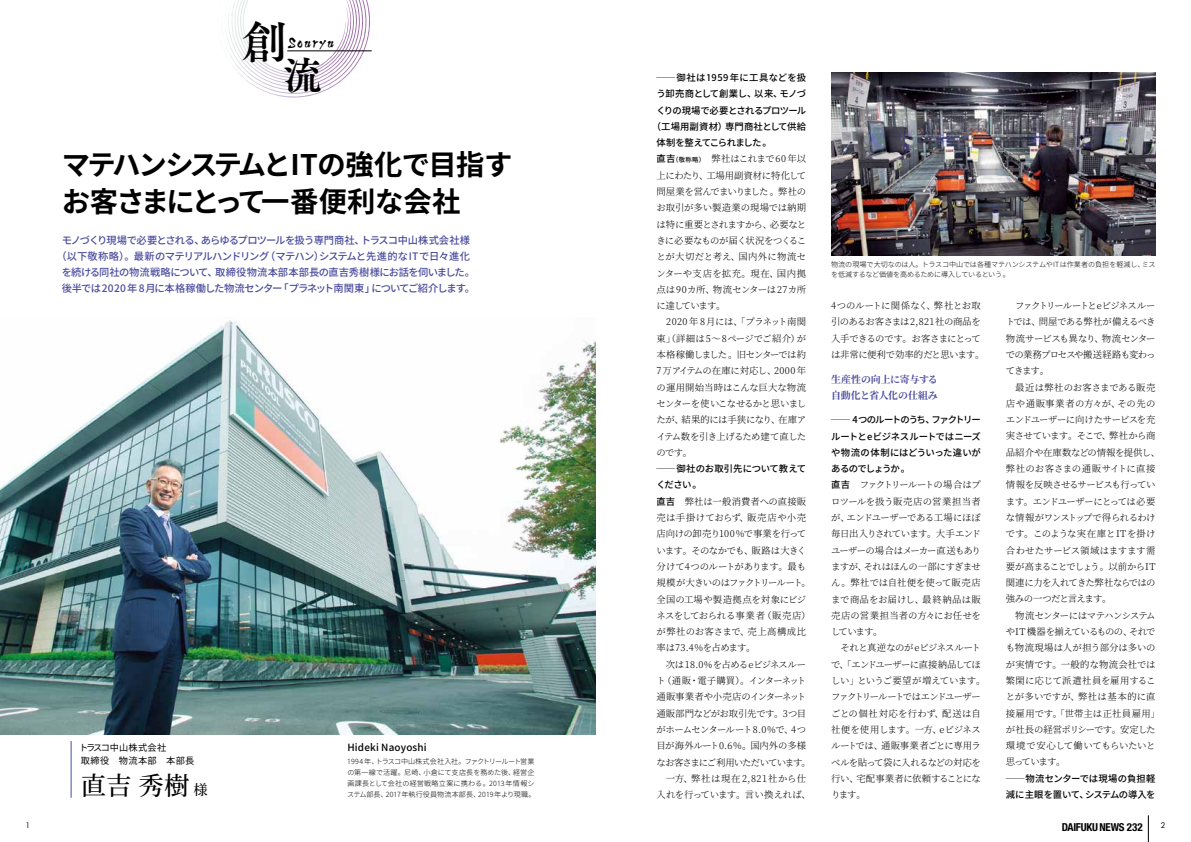
<style>
.page{position:relative;width:1191px;height:842px;background:#fff}
.page>*{position:absolute;margin:0;border:0;box-sizing:border-box;transform-origin:0 0}
.t1{font:45.7px "Tsuku A Old Min Pr 6 N B";color:#000}
.t2{font:39.6px "Tsuku A Old Min Pr 6 N B";color:#000}
.t3{font:700 28.3px/36.9px "DAIFUKU Sans JP";letter-spacing:-.055em;color:#000}
.t4{font:500 25.5px "Source Han Serif";color:#000}
.t5{font:13.7px "Ninja Std R";letter-spacing:.1em;color:#000}
.t6{font:700 condensed 11px "Helvetica Neue LT Std";letter-spacing:-.025em;color:#000}
.t7{font:500 10.3px/15.9px "DAIFUKU Sans JP";letter-spacing:-.05em;color:#4a4b9d;text-align:center}
.t8{font:700 9.9px/16.3px "Source Han Serif";letter-spacing:-.02em;color:#4a4b9d}
.t9{font:500 9.9px "DAIFUKU Sans JP";letter-spacing:.02em;color:#000}
.t10{font:300 9.4px/16.3px "Source Han Serif";letter-spacing:-.03em;color:#000}
.t11{font:500 9.4px/16.3px "DAIFUKU Sans JP";letter-spacing:-.02em;color:#000;scale:2 1}
.t12{font:500 9.4px "DAIFUKU Sans JP";letter-spacing:-.06em;color:#000}
.t13{font:500 9.4px "DAIFUKU Sans JP";letter-spacing:-.02em;color:#000}
.t14{font:500 9.4px "DAIFUKU Sans JP";letter-spacing:.015em;color:#000}
.t15{font:500 9.4px "DAIFUKU Sans JP";letter-spacing:.04em;color:#000;scale:2 1}
.t16{font:9.2px/13.5px "DAIFUKU Sans JP";letter-spacing:.02em;color:#000}
.t17{font:7.5px "Futura Std";color:#000}
.t18{font:300 7.1px/11px "DAIFUKU Sans JP";letter-spacing:-.005em;color:#000}
.s1{font-size:14.2px}
.s2{font-family:"DAIFUKU Sans JP";font-weight:500}
.s3{font-family:"DAIFUKU Sans JP";font-weight:500;font-size:6.4px}
</style>
<div class="page">
<hr style="left:71px;top:741px;width:1px;height:57px;background:#4a4b9d">
<img style="left:0;top:320px;width:595px;height:414px">
<img style="left:831px;top:73px;width:324px;height:183px">
<svg style="left:226px;top:0;width:144px;height:98px"></svg>
<hr style="left:287px;top:51px;width:85px;height:1px;background:#000">
<svg style="left:1148px;top:815px;width:1px;height:27px"></svg>
<h1 class="t1" style="left:242px;top:1px;width:47px">創</h1>
<h3 class="t5" style="left:288px;top:34px;width:47px">Souryu</h3>
<h2 class="t2" style="left:283px;top:39px;width:41px">流</h2>
<h3 class="t3" style="left:62px;top:147px;width:452px">マテハンシステムとITの強化で目指すお客さまにとって一番便利な会社</h3>
<p class="t7" style="left:57px;top:233px;width:420px">モノづくり現場で必要とされる、あらゆるプロツールを扱う専門商社、トラスコ中山株式会社様（以下敬称略）。最新のマテリアルハンドリング（マテハン）システムと先進的なITで日々進化を続ける同社の物流戦略について、取締役物流本部本部長の直吉秀樹様にお話を伺いました。後半では2020 年 8月に本格稼働した物流センター「プラネット南関東」についてご紹介します。</p>
<p class="t16" style="left:79px;top:741px;width:117px">トラスコ中山株式会社<br>取締役　物流本部　本部長</p>
<h3 class="t4" style="left:81px;top:772px;width:128px">直吉 秀樹 <span class="s1">様</span></h3>
<p class="t9" style="left:347px;top:742px;width:81px">Hideki Naoyoshi</p>
<p class="t18" style="left:347px;top:756px;width:190px">1994 年、トラスコ中山株式会社入社。ファクトリールート営業の第一線で活躍。尼崎、小倉にて支店長を務めた後、経営企画課長として会社の経営戦略立案に携わる。2013 年情報システム部長、2017年執行役員物流本部長、2019 年より現職。</p>
<p class="t15" style="left:656px;top:72px;width:76px">─御社は1959 年に工具などを扱</p>
<p class="t13" style="left:656px;top:88px;width:151px">う卸売商として創業し、以来、モノづ</p>
<p class="t12" style="left:656px;top:105px;width:151px">くりの現場で必要とされるプロツール</p>
<p class="t14" style="left:652px;top:121px;width:156px">（工場用副資材）専門商社として供給</p>
<p class="t12" style="left:656px;top:137px;width:117px">体制を整えてこられました。</p>
<p class="t10" style="left:656px;top:151px;width:151px"><span class="s2">直吉</span><span class="s3">（敬称略）</span>　弊社はこれまで60 年以上にわたり、工場用副資材に特化して問屋業を営んでまいりました。弊社のお取引が多い製造業の現場では納期は特に重要とされますから、必要なときに必要なものが届く状況をつくることが大切だと考え、国内外に物流センターや支店を拡充。現在、国内拠点は90カ所、物流センターは27カ所に達しています。<br>　2020 年 8月には、「プラネット南関東」（詳細は5～8ページでご紹介）が本格稼働しました。旧センターでは約<br>7万アイテムの在庫に対応し、2000 年の運用開始当時はこんな巨大な物流センターを使いこなせるかと思いましたが、結果的には手狭になり、在庫アイテム数を引き上げるため建て直したのです。</p>
<p class="t11" style="left:656px;top:461px;width:76px">─御社のお取引先について教えてください。</p>
<p class="t10" style="left:656px;top:493px;width:156px"><span class="s2">直吉</span>　弊社は一般消費者への直接販売は手掛けておらず、販売店や小売店向けの卸売り100％で事業を行っています。そのなかでも、販路は大きく分けて4つのルートがあります。最も規模が大きいのはファクトリールート。全国の工場や製造拠点を対象にビジネスをしておられる事業者（販売店）が弊社のお客さまで、売上高構成比率は73.4％を占めます。<br>　次は18.0%を占めるeビジネスルート（通販・電子購買）。インターネット通販事業者や小売店のインターネット通販部門などがお取引先です。3つ目がホームセンタールート8.0％で、4つ目が海外ルート0.6％。国内外の多様なお客さまにご利用いただいています。　一方、弊社は現在 2,821社から仕入れを行っています。言い換えれば、</p>
<p class="t18" style="left:831px;top:260px;width:326px;line-height:9.6px">物流の現場で大切なのは人。トラスコ中山では各種マテハンシステムやITは作業者の負担を軽減し、ミスを低減するなど価値を高めるために導入しているという。</p>
<p class="t10" style="left:831px;top:298px;width:155px">4つのルートに関係なく、弊社とお取引のあるお客さまは2,821社の商品を入手できるのです。お客さまにとっては非常に便利で効率的だと思います。</p>
<p class="t8" style="left:831px;top:371px;width:108px">生産性の向上に寄与する自動化と省人化の仕組み</p>
<p class="t11" style="left:831px;top:412px;width:76px;text-align:justify">─4つのルートのうち、ファクトリールートとeビジネスルートではニーズや物流の体制にはどういった違いがあるのでしょうか。</p>
<p class="t10" style="left:831px;top:477px;width:156px"><span class="s2">直吉</span>　ファクトリールートの場合はプロツールを扱う販売店の営業担当者が、エンドユーザーである工場にほぼ毎日出入りされています。大手エンドユーザーの場合はメーカー直送もありますが、それはほんの一部にすぎません。弊社では自社便を使って販売店まで商品をお届けし、最終納品は販売店の営業担当者の方々にお任せをしています。<br>　それと真逆なのがeビジネスルートで、「エンドユーザーに直接納品してほしい」というご要望が増えています。ファクトリールートではエンドユーザーごとの個社対応を行わず、配送は自社便を使用します。一方、eビジネスルートでは、通販事業者ごとに専用ラベルを貼って袋に入れるなどの対応を行い、宅配事業者に依頼することになります。</p>
<p class="t10" style="left:1005px;top:298px;width:156px">　ファクトリールートとeビジネスルートでは、問屋である弊社が備えるべき物流サービスも異なり、物流センターでの業務プロセスや搬送経路も変わってきます。<br>　最近は弊社のお客さまである販売店や通販事業者の方々が、その先のエンドユーザーに向けたサービスを充実させています。そこで、弊社から商品紹介や在庫数などの情報を提供し、弊社のお客さまの通販サイトに直接情報を反映させるサービスも行っています。エンドユーザーにとっては必要な情報がワンストップで得られるわけです。このような実在庫とITを掛け合わせたサービス領域はますます需要が高まることでしょう。以前からIT関連に力を入れてきた弊社ならではの強みの一つだと言えます。<br>　物流センターにはマテハンシステムやIT 機器を揃えているものの、それでも物流現場は人が担う部分は多いのが実情です。一般的な物流会社では繁閑に応じて派遣社員を雇用することが多いですが、弊社は基本的に直接雇用です。「世帯主は正社員雇用」が社長の経営ポリシーです。安定した環境で安心して働いてもらいたいと思っています。</p>
<p class="t11" style="left:1005px;top:770px;width:76px">─物流センターでは現場の負担軽減に主眼を置いて、システムの導入を</p>
<p class="t17" style="left:25px;top:821px;width:6px">1</p>
<p class="t6" style="left:1061px;top:820px;width:83px">DAIFUKU NEWS 232</p>
<p class="t17" style="left:1161px;top:821px;width:6px">2</p>
</div>
